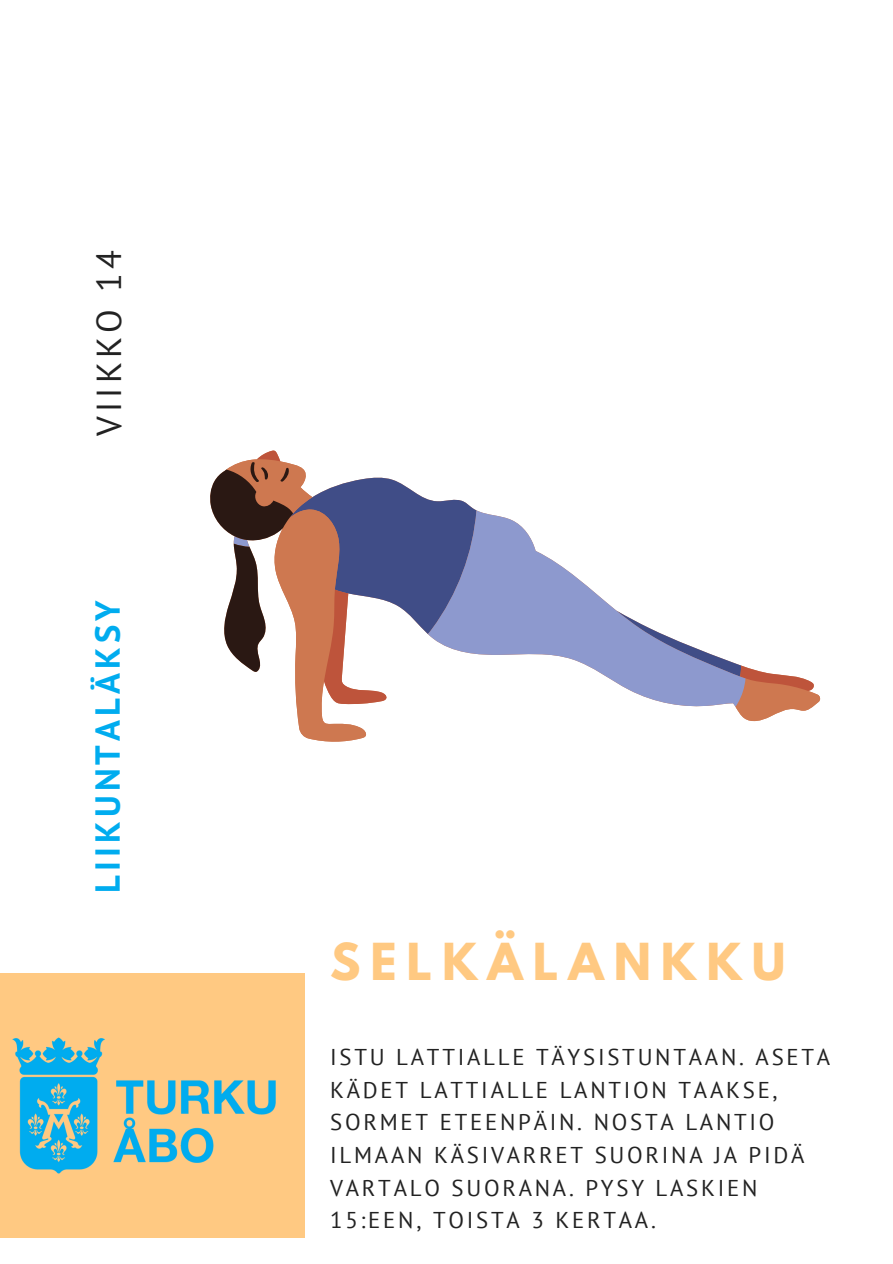
<style>
.page{position:relative;width:893px;height:1264px;background:#fff}
.page>*{position:absolute;margin:0;border:0;box-sizing:border-box;transform-origin:0 0}
.t1{font:700 45.15px "League Spartan";letter-spacing:.22em;color:#ffc982}
.t2{font:700 34.65px "PT Sans";letter-spacing:.12em;color:#00acef}
.t3{font:34.65px "PT Sans";letter-spacing:.12em;color:#222}
.t4{font:22.8px/32.5px "PT Sans";letter-spacing:.12em;color:#222}
</style>
<div class="page">
<div style="left:0;top:973px;width:305px;height:264px;background:#ffc982"></div>
<img style="left:12px;top:1037px;width:264px;height:137px">
<svg style="left:241px;top:459px;width:579px;height:282px"></svg>
<svg style="left:257px;top:450px;width:557px;height:254px"></svg>
<svg style="left:241px;top:510px;width:504px;height:198px"></svg>
<svg style="left:210px;top:462px;width:83px;height:210px"></svg>
<h2 class="t3" style="left:86px;top:435px;width:187px;rotate:-90deg">VIIKKO 14</h2>
<h2 class="t2" style="left:84px;top:892px;width:294px;rotate:-90deg">LIIKUNTALÄKSY</h2>
<h1 class="t1" style="left:330px;top:939px;width:457px">SELKÄLANKKU</h1>
<p class="t4" style="left:330px;top:1040px;width:501px">ISTU LATTIALLE TÄYSISTUNTAAN. ASETA<br>KÄDET LATTIALLE LANTION TAAKSE,<br>SORMET ETEENPÄIN. NOSTA LANTIO<br>ILMAAN KÄSIVARRET SUORINA JA PIDÄ<br>VARTALO SUORANA. PYSY LASKIEN<br>15:EEN, TOISTA 3 KERTAA.</p>
</div>
